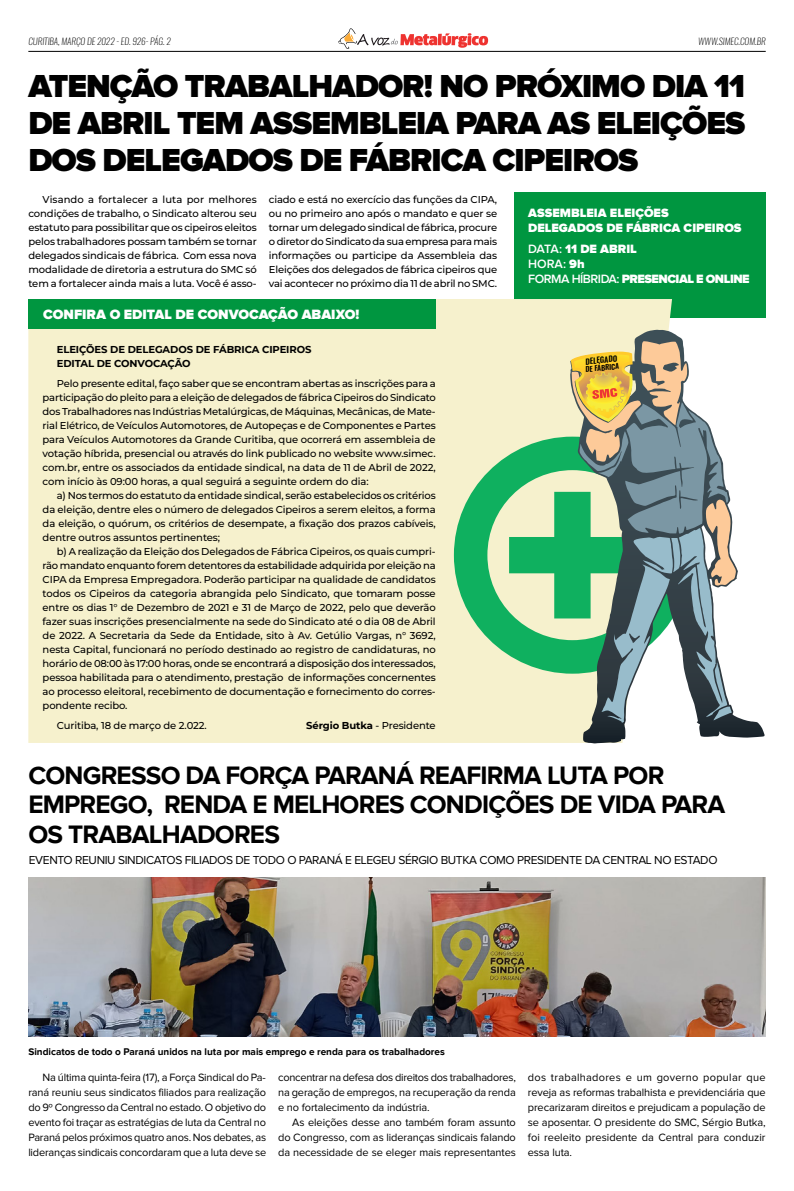
<style>
.page{position:relative;width:794px;height:1191px;background:#fff}
.page>*{position:absolute;margin:0;border:0;box-sizing:border-box;transform-origin:0 0}
.t1{font:900 33px/37px "Proxima Nova";letter-spacing:-.03em;color:#000;text-align:justify}
.t2{font:700 26px/29.4px "Proxima Nova";letter-spacing:-.03em;color:#000}
.t3{font:900 14px "Proxima Nova";color:#fff}
.t4{font:900 12.5px/15px "Proxima Nova";letter-spacing:-.04em;color:#fff}
.t5{font:900 12.5px/15px "Proxima Nova";color:#fff}
.t6{font:12px "Proxima Nova";letter-spacing:-.03em;color:#000}
.t7{font:11px/15px "Proxima Nova";letter-spacing:-.01em;color:#000;text-align:justify}
.t8{font:500 10px/14px "Montserrat";letter-spacing:-.01em;color:#000;text-align:justify}
.t9{font:700 10px/14px "Montserrat";letter-spacing:-.01em;color:#000}
.t10{font:700 10px "Proxima Nova";color:#000}
.t11{font:italic 200 9.1px "Oswald";color:#000}
.t12{font:italic 600 7.7px "Oswald";color:#000}
.t13{font:italic 600 7.2px "Oswald";color:#000}
.s1{font-weight:500}
.s2{font-weight:600}
</style>
<div class="page">
<hr style="left:28px;top:51px;width:737px;height:1px;background:#000">
<svg style="left:338px;top:28px;width:150px;height:21px"></svg>
<div style="left:514px;top:193px;width:251px;height:125px;background:#009640"></div>
<div style="left:28px;top:299px;width:644px;height:444px;background:#f6f1cd"></div>
<div style="left:28px;top:299px;width:408px;height:30px;background:#009640"></div>
<img style="left:28px;top:877px;width:737px;height:159px">
<svg style="left:454px;top:436px;width:55px;height:237px;background:#89d299"></svg>
<svg style="left:509px;top:330px;width:222px;height:402px;background:#9eb89e"></svg>
<p class="t11" style="left:28px;top:35px;width:144px">CURITIBA, MARÇO DE 2022 - ED. 926- PÁG. 2</p>
<p class="t11" style="left:698px;top:35px;width:69px">WWW.SIMEC.COM.BR</p>
<h1 class="t1" style="left:28px;top:69px;width:718px">ATENÇÃO TRABALHADOR! NO PRÓXIMO DIA 11<br>DE ABRIL TEM ASSEMBLEIA PARA AS ELEIÇÕES DOS DELEGADOS DE FÁBRICA CIPEIROS</h1>
<p class="t8" style="left:28px;top:192px;width:230px;text-indent:14px">Visando a fortalecer a luta por melhores condições de trabalho, o Sindicato alterou seu estatuto para possibilitar que os cipeiros eleitos pelos trabalhadores possam também se tornar delegados sindicais de fábrica. Com essa nova modalidade de diretoria a estrutura do SMC só tem a fortalecer ainda mais a luta. Você é asso-</p>
<p class="t8" style="left:269px;top:192px;width:230px">ciado e está no exercício das funções da CIPA, ou no primeiro ano após o mandato e quer se tornar um delegado sindical de fábrica, procure o diretor do Sindicato da sua empresa para mais informações ou participe da Assembleia das Eleições dos delegados de fábrica cipeiros que vai acontecer no próximo dia 11 de abril no SMC.</p>
<h3 class="t3" style="left:43px;top:308px;width:318px">CONFIRA O EDITAL DE CONVOCAÇÃO ABAIXO!</h3>
<p class="t9" style="left:57px;top:342px;width:256px">ELEIÇÕES DE DELEGADOS DE FÁBRICA CIPEIROS<br>EDITAL DE CONVOCAÇÃO</p>
<p class="t8" style="left:43px;top:376px;width:395px;text-indent:14px">Pelo presente edital, faço saber que se encontram abertas as inscrições para a participação do pleito para a eleição de delegados de fábrica Cipeiros do Sindicato dos Trabalhadores nas Indústrias Metalúrgicas, de Máquinas, Mecânicas, de Mate&shy;rial Elétrico, de Veículos Automotores, de Autopeças e de Componentes e Partes para Veículos Automotores da Grande Curitiba, que ocorrerá em assembleia de votação híbrida, presencial ou através do link publicado no website www.simec. com.br, entre os associados da entidade sindical, na data de 11 de Abril de 2022, com início às 09:00 horas, a qual seguirá a seguinte ordem do dia:</p>
<p class="t8" style="left:43px;top:488px;width:395px;text-indent:14px">a) Nos termos do estatuto da entidade sindical, serão estabelecidos os critérios da eleição, dentre eles o número de delegados Cipeiros a serem eleitos, a forma da eleição, o quórum, os critérios de desempate, a fixação dos prazos cabíveis, dentre outros assuntos pertinentes;</p>
<p class="t8" style="left:43px;top:544px;width:395px;text-indent:14px">b) A realização da Eleição dos Delegados de Fábrica Cipeiros, os quais cumpri&shy;rão mandato enquanto forem detentores da estabilidade adquirida por eleição na CIPA da Empresa Empregadora. Poderão participar na qualidade de candidatos todos os Cipeiros da categoria abrangida pelo Sindicato, que tomaram posse entre os dias 1° de Dezembro de 2021 e 31 de Março de 2022, pelo que deverão fazer suas inscrições presencialmente na sede do Sindicato até o dia 08 de Abril de 2022. A Secretaria da Sede da Entidade, sito à Av. Getúlio Vargas, n° 3692, nesta Capital, funcionará no período destinado ao registro de candidaturas, no horário de 08:00 às 17:00 horas, onde se encontrará a disposição dos interessados, pessoa habilitada para o atendimento, prestação de informações concernentes ao processo eleitoral, recebimento de documentação e fornecimento do corres&shy;pondente recibo.</p>
<p class="t8" style="left:57px;top:718px;width:152px">Curitiba, 18 de março de 2.022.</p>
<p class="t9" style="left:306px;top:717px;width:131px">Sérgio Butka <span class="s1">- Presidente</span></p>
<p class="t5" style="left:528px;top:206px;width:215px">ASSEMBLEIA ELEIÇÕES<br>DELEGADOS DE FÁBRICA CIPEIROS</p>
<p class="t4" style="left:528px;top:241px;width:223px"><span class="s2">DATA:</span> 11 DE ABRIL<br><span class="s2">HORA:</span> 9h<br><span class="s2">FORMA HÍBRIDA:</span> PRESENCIAL E ONLINE</p>
<p class="t12" style="left:585px;top:356px;width:33px;rotate:-6deg">DELEGADO</p>
<p class="t13" style="left:585px;top:364px;width:35px;rotate:-6deg">DE FÁBRICA</p>
<h2 class="t2" style="left:28px;top:761px;width:698px">CONGRESSO DA FORÇA PARANÁ REAFIRMA LUTA POR<br>EMPREGO, RENDA E MELHORES CONDIÇÕES DE VIDA PARA<br>OS TRABALHADORES</h2>
<p class="t6" style="left:29px;top:855px;width:690px">EVENTO REUNIU SINDICATOS FILIADOS DE TODO O PARANÁ E ELEGEU SÉRGIO BUTKA COMO PRESIDENTE DA CENTRAL NO ESTADO</p>
<p class="t10" style="left:28px;top:1045px;width:418px">Sindicatos de todo o Paraná unidos na luta por mais emprego e renda para os trabalhadores</p>
<p class="t7" style="left:28px;top:1069px;width:239px;text-indent:14px">Na última quinta-feira (17), a Força Sindical do Pa&shy;raná reuniu seus sindicatos filiados para realização do 9º Congresso da Central no estado. O objetivo do evento foi traçar as estratégias de luta da Central no Paraná pelos próximos quatro anos. Nos debates, as lideranças sindicais concordaram que a luta deve se</p>
<p class="t7" style="left:278px;top:1070px;width:239px">concentrar na defesa dos direitos dos trabalhadores, na geração de empregos, na recuperação da renda e no fortalecimento da indústria.</p>
<p class="t7" style="left:278px;top:1115px;width:239px;text-indent:14px">As eleições desse ano também foram assunto do Congresso, com as lideranças sindicais falando da necessidade de se eleger mais representantes</p>
<p class="t7" style="left:528px;top:1070px;width:239px">dos trabalhadores e um governo popular que reveja as reformas trabalhista e previdenciária que precarizaram direitos e prejudicam a população de se aposentar. O presidente do SMC, Sérgio Butka, foi reeleito presidente da Central para conduzir essa luta.</p>
</div>
